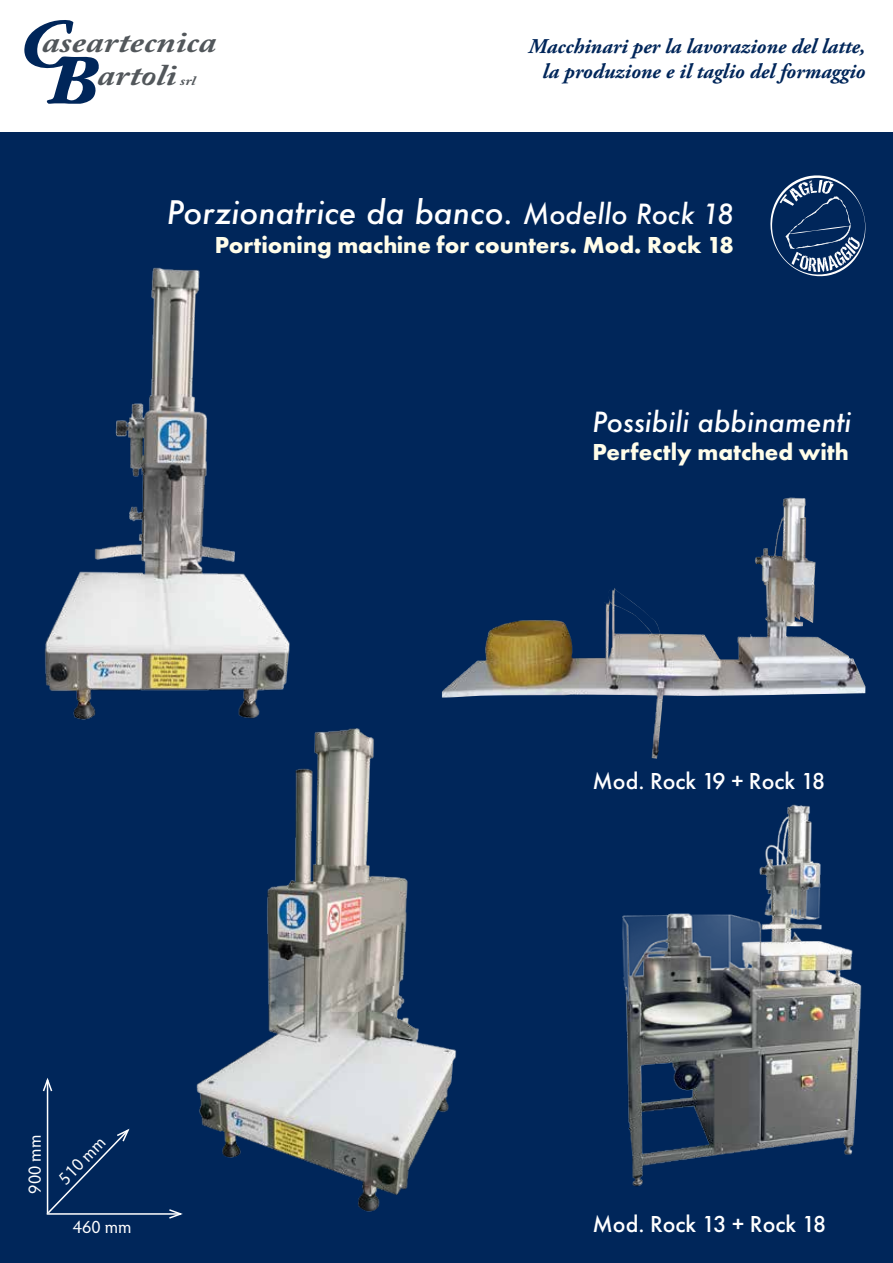
<style>
.page{position:relative;width:893px;height:1263px;background:#fff}
.page>*{position:absolute;margin:0;border:0;box-sizing:border-box;transform-origin:0 0}
.t1{font:italic 500 31.5px "Futura";color:#fff}
.t2{font:italic 700 29.7px "Adobe Caslon Pro";color:#52575b;scale:1.23 1}
.t3{font:italic 500 27px "Futura";color:#fff}
.t4{font:700 24px "Futura PT";color:#fffde9}
.t5{font:500 24px "Futura PT";color:#fff}
.t6{font:italic 700 21px/25.2px "Adobe Garamond Pro";color:#00265a;text-align:right}
.t7{font:18px "Hypatia Sans Pro";color:#fff}
.t8{font:italic 700 12.75px "Adobe Caslon Pro";color:#52575b;scale:1.23 1}
.s1{font-size:27px}
</style>
<div class="page">
<div style="left:0;top:132px;width:893px;height:1131px;background:#00265a"></div>
<hr style="left:47px;top:1080px;width:1px;height:134px;background:#fff">
<svg style="left:42px;top:1078px;width:11px;height:15px"></svg>
<hr style="left:47px;top:1213px;width:134px;height:2px;background:#fff">
<svg style="left:46px;top:1127px;width:85px;height:88px"></svg>
<svg style="left:770px;top:175px;width:95px;height:102px"></svg>
<img style="left:45px;top:267px;width:245px;height:453px">
<img style="left:140px;top:684px;width:317px;height:535px">
<img style="left:622px;top:804px;width:240px;height:383px">
<img style="left:442px;top:497px;width:423px;height:262px">
<svg style="left:24px;top:20px;width:75px;height:84px"></svg>
<h2 class="t2" style="left:42px;top:24px;width:143px">aseartecnica</h2>
<h2 class="t2" style="left:97px;top:58px;width:66px">artoli</h2>
<p class="t8" style="left:180px;top:73px;width:14px">srl</p>
<p class="t6" style="left:528px;top:34px;width:338px">Macchinari per la lavorazione del latte, la produzione e il taglio del formaggio</p>
<h1 class="t1" style="left:167px;top:191px;width:569px">Porzionatrice da banco. <span class="s1">Modello Rock 18</span></h1>
<p class="t4" style="left:215px;top:230px;width:520px">Portioning machine for counters. Mod. Rock 18</p>
<p class="t3" style="left:592px;top:403px;width:260px">Possibili abbinamenti</p>
<p class="t4" style="left:592px;top:437px;width:258px">Perfectly matched with</p>
<p class="t7" style="left:23px;top:1194px;width:60px;rotate:-90deg">900 mm</p>
<p class="t7" style="left:53px;top:1173px;width:60px;rotate:-46deg">510 mm</p>
<p class="t7" style="left:73px;top:1214px;width:60px">460 mm</p>
<p class="t5" style="left:592px;top:766px;width:234px">Mod. Rock 19 + Rock 18</p>
<p class="t5" style="left:592px;top:1209px;width:235px">Mod. Rock 13 + Rock 18</p>
</div>
